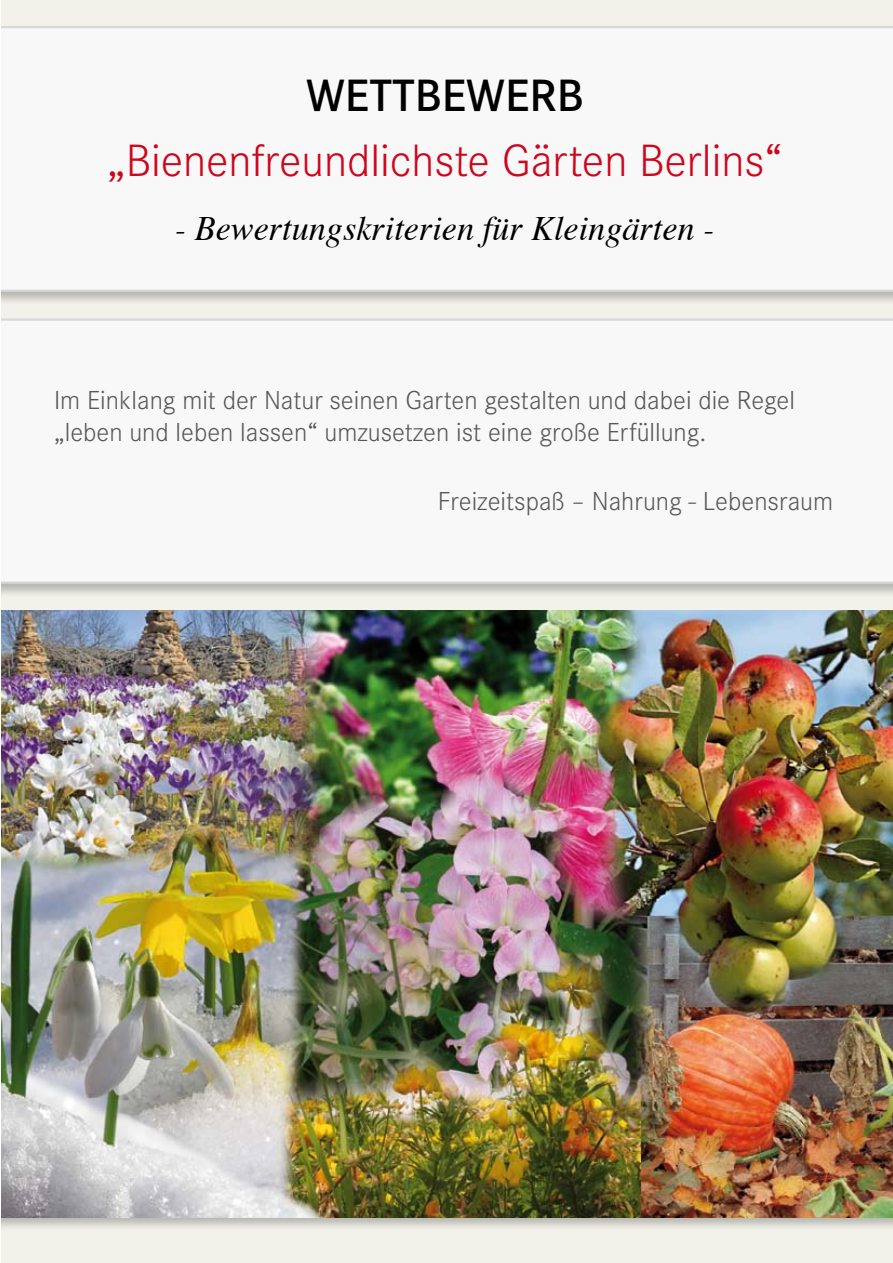
<style>
.page{position:relative;width:893px;height:1263px;background:#f2f2ea}
.page>*{position:absolute;margin:0;border:0;box-sizing:border-box;transform-origin:0 0}
.t1{font:300 47.1px "Corporate S";color:#cd071e}
.t2{font:600 47.1px "Corporate S";color:#000}
.t3{font:italic 34.2px "Times";color:#000}
.t4{font:300 27px/32.4px "Corporate S";color:#58585a}
</style>
<div class="page">
<div style="left:0;top:24px;width:893px;height:282px;background:#000;opacity:.25"></div>
<div style="left:1px;top:26px;width:892px;height:266px;background:#f8f8f8"></div>
<div style="left:0;top:609px;width:893px;height:622px;background:#000;opacity:.25"></div>
<img style="left:1px;top:611px;width:892px;height:606px">
<div style="left:0;top:317px;width:893px;height:281px;background:#000;opacity:.25"></div>
<div style="left:1px;top:319px;width:892px;height:265px;background:#f8f8f8"></div>
<hr style="left:0;top:0;width:1px;height:1263px;background:#fff">
<h1 class="t2" style="left:306px;top:69px;width:279px">WETTBEWERB</h1>
<h1 class="t1" style="left:107px;top:133px;width:677px">„Bienenfreundlichste Gärten Berlins“</h1>
<p class="t3" style="left:175px;top:198px;width:541px">- Bewertungskriterien für Kleingärten -</p>
<p class="t4" style="left:54px;top:384px;width:742px">Im Einklang mit der Natur seinen Garten gestalten und dabei die Regel „leben und leben lassen“ umzusetzen ist eine große Erfüllung.</p>
<p class="t4" style="left:438px;top:485px;width:397px">Freizeitspaß – Nahrung - Lebensraum</p>
</div>
